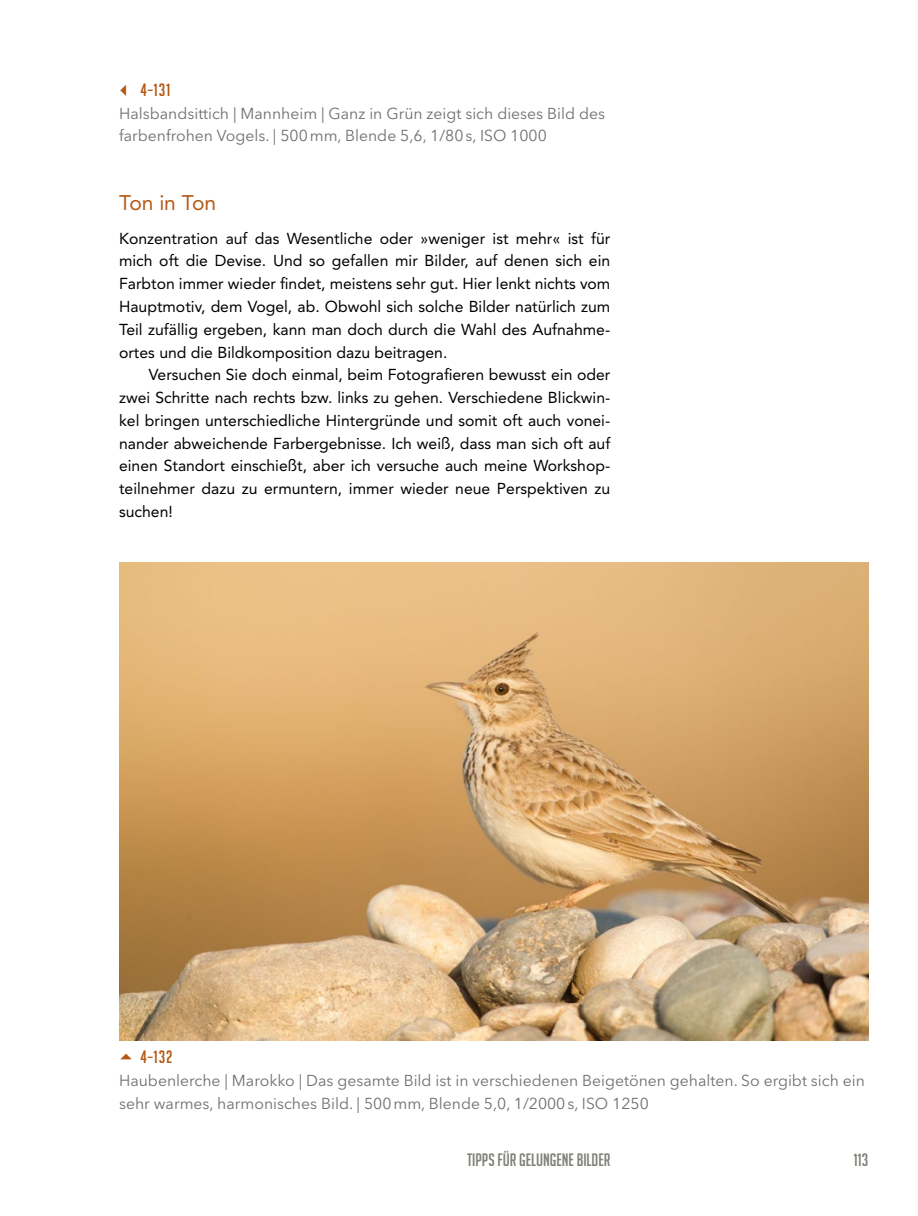
<style>
.page{position:relative;width:918px;height:1216px;background:#fff}
.page>*{position:absolute;margin:0;border:0;box-sizing:border-box;transform-origin:0 0}
.Standard_Folge{font:21px "Avenir LT Pro";letter-spacing:-.005em;color:#b55815}
.t1{font:17.5px "Big Noodle Titling";color:#7e8279}
.Standard_Folge-2{font:17.5px "Big Noodle Titling";letter-spacing:.05em;color:#b55815}
.Standard_Folge-3{font:15.75px "Avenir LT Pro";color:#000}
.Standard_Folge-4{font:15.75px/22.8px "Avenir Next LT Pro";color:#706f6f}
</style>
<div class="page">
<img style="left:119px;top:562px;width:749px;height:478px">
<p class="Standard_Folge-2" style="left:140px;top:80px;width:31px">4–131</p>
<p class="Standard_Folge-4" style="left:119px;top:102px;width:487px">Halsbandsittich | Mannheim | Ganz in Grün zeigt sich dieses Bild des farbenfrohen Vogels. | 500mm, Blende 5,6, 1/80s, ISO 1000</p>
<p class="Standard_Folge" style="left:119px;top:189px;width:99px">Ton in Ton</p>
<p class="Standard_Folge-3" style="left:119px;top:228px;width:493px">Konzentration auf das Wesentliche oder »weniger ist mehr« ist für</p>
<p class="Standard_Folge-3" style="left:119px;top:251px;width:493px">mich oft die Devise. Und so gefallen mir Bilder, auf denen sich ein</p>
<p class="Standard_Folge-3" style="left:119px;top:274px;width:493px">Farbton immer wieder findet, meistens sehr gut. Hier lenkt nichts vom</p>
<p class="Standard_Folge-3" style="left:119px;top:297px;width:493px">Hauptmotiv, dem Vogel, ab. Obwohl sich solche Bilder natürlich zum</p>
<p class="Standard_Folge-3" style="left:119px;top:319px;width:493px">Teil zufällig ergeben, kann man doch durch die Wahl des Aufnahme-</p>
<p class="Standard_Folge-3" style="left:119px;top:342px;width:330px">ortes und die Bildkomposition dazu beitragen.</p>
<p class="Standard_Folge-3" style="left:149px;top:365px;width:463px">Versuchen Sie doch einmal, beim Fotografieren bewusst ein oder</p>
<p class="Standard_Folge-3" style="left:119px;top:388px;width:493px">zwei Schritte nach rechts bzw. links zu gehen. Verschiedene Blickwin-</p>
<p class="Standard_Folge-3" style="left:119px;top:410px;width:493px">kel bringen unterschiedliche Hintergründe und somit oft auch vonei-</p>
<p class="Standard_Folge-3" style="left:119px;top:433px;width:493px">nander abweichende Farbergebnisse. Ich weiß, dass man sich oft auf</p>
<p class="Standard_Folge-3" style="left:119px;top:456px;width:493px">einen Standort einschießt, aber ich versuche auch meine Workshop-</p>
<p class="Standard_Folge-3" style="left:119px;top:479px;width:493px">teilnehmer dazu zu ermuntern, immer wieder neue Perspektiven zu</p>
<p class="Standard_Folge-3" style="left:119px;top:501px;width:55px">suchen!</p>
<p class="Standard_Folge-2" style="left:140px;top:1047px;width:34px">4–132</p>
<p class="Standard_Folge-4" style="left:119px;top:1068px;width:747px">Haubenlerche | Marokko | Das gesamte Bild ist in verschiedenen Beigetönen gehalten. So ergibt sich ein sehr warmes, harmonisches Bild. | 500mm, Blende 5,0, 1/2000s, ISO 1250</p>
<p class="t1" style="left:467px;top:1149px;width:145px">TIPPS FÜR GELUNGENE BILDER</p>
<p class="t1" style="left:853px;top:1149px;width:16px">113</p>
</div>
